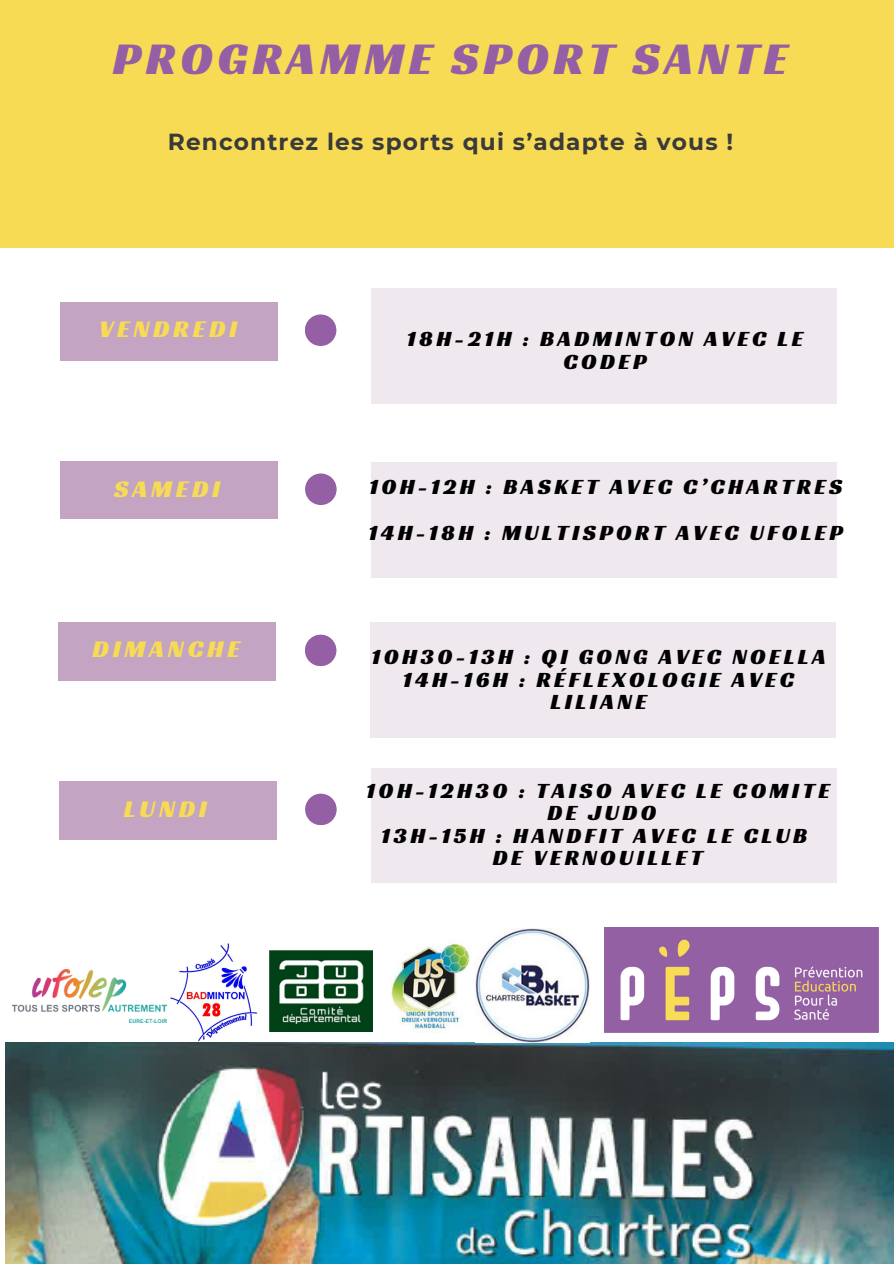
<style>
.page{position:relative;width:894px;height:1264px;background:#fff}
.page>*{position:absolute;margin:0;border:0;box-sizing:border-box;transform-origin:0 0}
.t1{font:47.1px "Racing Sans One";letter-spacing:.1em;color:#945fa4}
.t2{font:24.9px "Racing Sans One";letter-spacing:.15em;color:#f8db55}
.t3{font:700 23.25px "Montserrat";letter-spacing:.05em;color:#3a3a3a}
.t4{font:22.5px/22.5px "Racing Sans One";letter-spacing:.15em;color:#000;text-align:center}
</style>
<div class="page">
<svg style="left:305px;top:314px;width:31px;height:32px"></svg>
<svg style="left:305px;top:473px;width:31px;height:32px"></svg>
<div style="left:60px;top:303px;width:217px;height:57px;background:#c3a4c2"></div>
<div style="left:61px;top:461px;width:217px;height:58px;background:#c3a4c2"></div>
<div style="left:0;top:0;width:893px;height:247px;background:#f8db55"></div>
<div style="left:371px;top:289px;width:465px;height:115px;background:#f0e8ef"></div>
<div style="left:371px;top:462px;width:465px;height:115px;background:#f0e8ef"></div>
<svg style="left:305px;top:634px;width:31px;height:32px"></svg>
<svg style="left:305px;top:793px;width:31px;height:32px"></svg>
<div style="left:58px;top:623px;width:217px;height:57px;background:#c3a4c2"></div>
<div style="left:59px;top:781px;width:217px;height:58px;background:#c3a4c2"></div>
<div style="left:370px;top:622px;width:465px;height:115px;background:#f0e8ef"></div>
<div style="left:371px;top:768px;width:465px;height:115px;background:#f0e8ef"></div>
<img style="left:604px;top:927px;width:274px;height:105px">
<img style="left:6px;top:1042px;width:887px;height:221px">
<img style="left:13px;top:969px;width:153px;height:53px">
<img style="left:170px;top:943px;width:87px;height:98px">
<img style="left:270px;top:950px;width:102px;height:81px">
<img style="left:391px;top:943px;width:79px;height:89px">
<img style="left:475px;top:928px;width:114px;height:114px">
<p class="t1" style="left:113px;top:28px;width:676px">PROGRAMME SPORT SANTE</p>
<p class="t3" style="left:168px;top:127px;width:566px">Rencontrez les sports qui s’adapte à vous !</p>
<p class="t2" style="left:99px;top:313px;width:140px">VENDREDI</p>
<p class="t2" style="left:114px;top:472px;width:108px">SAMEDI</p>
<p class="t2" style="left:93px;top:633px;width:149px">DIMANCHE</p>
<p class="t2" style="left:124px;top:792px;width:85px">LUNDI</p>
<p class="t4" style="left:407px;top:327px;width:397px">18H-21H : BADMINTON AVEC LE<br>CODEP</p>
<p class="t4" style="left:369px;top:475px;width:475px">10H-12H : BASKET AVEC C’CHARTRES</p>
<p class="t4" style="left:368px;top:520px;width:476px">14H-18H : MULTISPORT AVEC UFOLEP</p>
<p class="t4" style="left:371px;top:645px;width:455px">10H30-13H : QI GONG AVEC NOELLA</p>
<p class="t4" style="left:403px;top:667px;width:393px">14H-16H : RÉFLEXOLOGIE AVEC<br>LILIANE</p>
<p class="t4" style="left:366px;top:778px;width:465px">10H-12H30 : TAISO AVEC LE COMITE</p>
<p class="t4" style="left:547px;top:801px;width:110px">DE JUDO</p>
<p class="t4" style="left:381px;top:823px;width:427px">13H-15H : HANDFIT AVEC LE CLUB</p>
<p class="t4" style="left:493px;top:846px;width:211px">DE VERNOUILLET</p>
</div>
